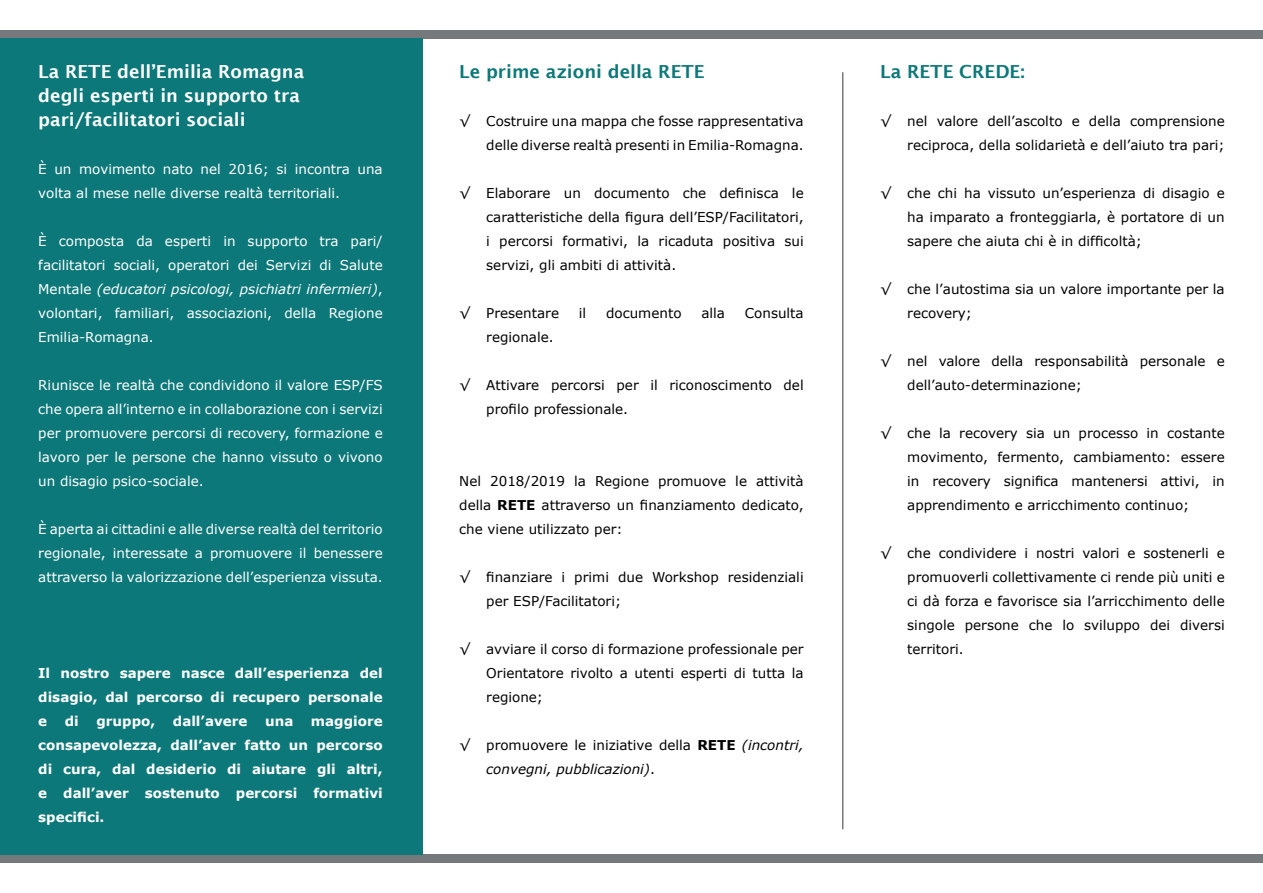
<style>
.page{position:relative;width:1263px;height:893px;background:#fff}
.page>*{position:absolute;margin:0;border:0;box-sizing:border-box;transform-origin:0 0}
.t1{font:600 18px/24px "Lucida Sans";color:#fff}
.t2{font:600 18px "Lucida Sans";color:#0d7879}
.t3{font:13.5px/24px "Verdana";color:#000;text-align:justify}
.t4{font:13.5px/24px "Verdana";color:#fff;text-align:justify}
.t5{font:700 13.5px/24px "Verdana";color:#fff;text-align:justify}
.t6{font:italic 13.5px/24px "Verdana";color:#000}
.s1{font-style:italic}
.s2{font-weight:700}
.s3{font-style:normal}
.s4{font-weight:700;font-style:normal}
</style>
<div class="page">
<div style="left:0;top:30px;width:1263px;height:8px;background:#75797b"></div>
<div style="left:0;top:855px;width:1263px;height:8px;background:#75797b"></div>
<hr style="left:842px;top:72px;width:1px;height:757px;background:#75797b">
<div style="left:0;top:38px;width:422px;height:817px;background:#0d7879"></div>
<h1 class="t1" style="left:38px;top:59px;width:268px">La RETE dell’Emilia Romagna degli esperti in supporto tra pari/facilitatori sociali</h1>
<p class="t4" style="left:38px;top:157px;width:346px">È un movimento nato nel 2016; si incontra una volta al mese nelle diverse realtà territoriali.</p>
<p class="t4" style="left:38px;top:229px;width:346px">È composta da esperti in supporto tra pari/ facilitatori sociali, operatori dei Servizi di Salute Mentale <span class="s1">(educatori psicologi, psichiatri infermieri)</span>, volontari, familiari, associazioni, della Regione Emilia-Romagna.</p>
<p class="t4" style="left:38px;top:373px;width:346px">Riunisce le realtà che condividono il valore ESP/FS che opera all’interno e in collaborazione con i servizi per promuovere percorsi di recovery, formazione e lavoro per le persone che hanno vissuto o vivono un disagio psico-sociale.</p>
<p class="t4" style="left:38px;top:517px;width:346px">È aperta ai cittadini e alle diverse realtà del territorio regionale, interessate a promuovere il benessere attraverso la valorizzazione dell’esperienza vissuta.</p>
<p class="t5" style="left:38px;top:661px;width:346px">Il nostro sapere nasce dall’esperienza del disagio, dal percorso di recupero personale e</p>
<p class="t5" style="left:38px;top:709px;width:346px;text-indent:273px">maggiore consapevolezza, dall’aver fatto un percorso di cura, dal desiderio di aiutare gli altri, e dall’aver sostenuto percorsi formativi specifici.</p>
<p class="t5" style="left:65px;top:709px;width:16px">di</p>
<p class="t5" style="left:96px;top:709px;width:60px">gruppo,</p>
<p class="t5" style="left:173px;top:709px;width:76px">dall’avere</p>
<p class="t5" style="left:265px;top:709px;width:30px">una</p>
<h1 class="t2" style="left:459px;top:61px;width:247px">Le prime azioni della RETE</h1>
<p class="t3" style="left:459px;top:109px;width:346px;text-align:right">√ Costruire una mappa che fosse rappresentativa delle diverse realtà presenti in Emilia-Romagna.</p>
<p class="t3" style="left:486px;top:181px;width:319px;text-indent:-27px">√ Elaborare un documento che definisca le caratteristiche della figura dell’ESP/Facilitatori, i percorsi formativi, la ricaduta positiva sui servizi, gli ambiti di attività.</p>
<p class="t3" style="left:459px;top:301px;width:101px">√ Presentare</p>
<p class="t3" style="left:579px;top:301px;width:9px">il</p>
<p class="t3" style="left:606px;top:301px;width:77px">documento</p>
<p class="t3" style="left:701px;top:301px;width:25px">alla</p>
<p class="t3" style="left:745px;top:301px;width:60px">Consulta</p>
<p class="t3" style="left:486px;top:325px;width:69px">regionale.</p>
<p class="t3" style="left:486px;top:373px;width:319px;text-indent:-27px">√ Attivare percorsi per il riconoscimento del profilo professionale.</p>
<p class="t3" style="left:459px;top:469px;width:346px">Nel 2018/2019 la Regione promuove le attività della <span class="s2">RETE</span> attraverso un finanziamento dedicato, che viene utilizzato per:</p>
<p class="t3" style="left:486px;top:565px;width:319px;text-indent:-27px">√ finanziare i primi due Workshop residenziali per ESP/Facilitatori;</p>
<p class="t3" style="left:486px;top:637px;width:319px;text-indent:-27px">√ avviare il corso di formazione professionale per Orientatore rivolto a utenti esperti di tutta la regione;</p>
<p class="t6" style="left:486px;top:733px;width:319px;text-indent:-27px"><span class="s3">√ promuovere le iniziative della</span> <span class="s4">RETE</span> (incontri, convegni, pubblicazioni)<span class="s3">.</span></p>
<h1 class="t2" style="left:880px;top:61px;width:146px">La RETE CREDE:</h1>
<p class="t3" style="left:880px;top:109px;width:346px;text-align:right">√ nel valore dell’ascolto e della comprensione reciproca, della solidarietà e dell’aiuto tra pari;</p>
<p class="t3" style="left:907px;top:181px;width:319px;text-indent:-27px">√ che chi ha vissuto un’esperienza di disagio e ha imparato a fronteggiarla, è portatore di un sapere che aiuta chi è in difficoltà;</p>
<p class="t3" style="left:907px;top:277px;width:319px;text-indent:-27px">√ che l’autostima sia un valore importante per la recovery;</p>
<p class="t3" style="left:907px;top:349px;width:319px;text-indent:-27px">√ nel valore della responsabilità personale e dell’auto-determinazione;</p>
<p class="t3" style="left:907px;top:421px;width:319px;text-indent:-27px">√ che la recovery sia un processo in costante movimento, fermento, cambiamento: essere in recovery significa mantenersi attivi, in apprendimento e arricchimento continuo;</p>
<p class="t3" style="left:907px;top:541px;width:319px;text-indent:-27px">√ che condividere i nostri valori e sostenerli e promuoverli collettivamente ci rende più uniti e ci dà forza e favorisce sia l’arricchimento delle singole persone che lo sviluppo dei diversi territori.</p>
</div>
